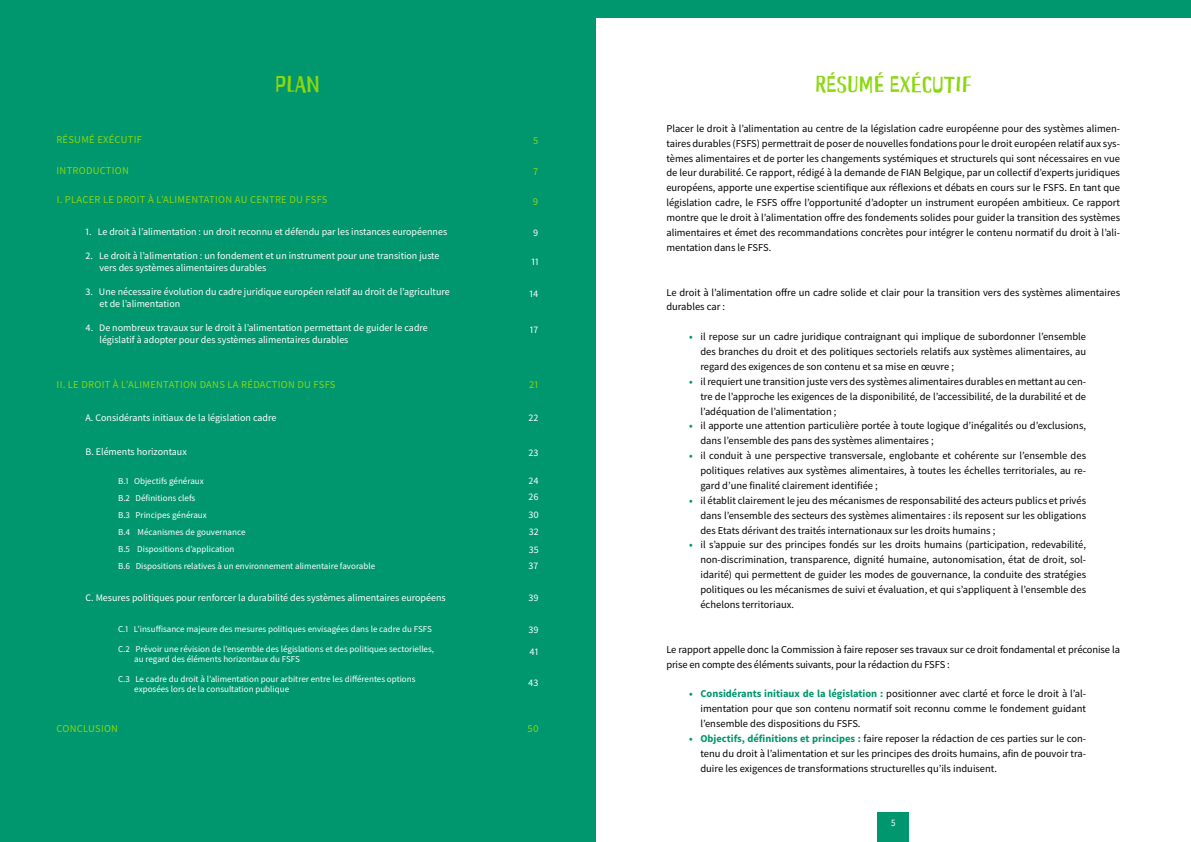
<style>
.page{position:relative;width:1191px;height:842px;background:#fff}
.page>*{position:absolute;margin:0;border:0;box-sizing:border-box;transform-origin:0 0}
.t1{font:24px "Fian Headline";color:#8cd70f}
.t2{font:10.5px/14.9px "Fiantext";color:#000;text-align:justify}
.t3{font:10.5px "Fiantext";letter-spacing:.025em;color:#8cd70f}
.t4{font:10px/12px "Fiantext";color:#fff}
.t5{font:9.9px "Fiantext";color:#fff;scale:.91 1}
.t6{font:9px/17px "Fiantext";color:#fff}
.s1{font-weight:700;color:#00966e}
</style>
<div class="page">
<div style="left:877px;top:812px;width:31px;height:30px;background:#00966e"></div>
<div style="left:0;top:0;width:1191px;height:18px;background:#00966e"></div>
<div style="left:0;top:0;width:595px;height:842px;background:#00966e"></div>
<h1 class="t1" style="left:275px;top:72px;width:46px">PLAN</h1>
<h1 class="t1" style="left:815px;top:72px;width:158px">RÉSUMÉ EXÉCUTIF</h1>
<p class="t2" style="left:666px;top:121px;width:455px">Placer le droit à l’alimentation au centre de la législation cadre européenne pour des systèmes alimen&shy;taires durables (FSFS) permettrait de poser de nouvelles fondations pour le droit européen relatif aux sys&shy;tèmes alimentaires et de porter les changements systémiques et structurels qui sont nécessaires en vue de leur durabilité. Ce rapport, rédigé à la demande de FIAN Belgique, par un collectif d’experts juridiques européens, apporte une expertise scientifique aux réflexions et débats en cours sur le FSFS. En tant que législation cadre, le FSFS offre l’opportunité d’adopter un instrument européen ambitieux. Ce rapport montre que le droit à l’alimentation offre des fondements solides pour guider la transition des systèmes alimentaires et émet des recommandations concrètes pour intégrer le contenu normatif du droit à l’ali&shy;mentation dans le FSFS.</p>
<p class="t2" style="left:666px;top:284px;width:455px">Le droit à l’alimentation offre un cadre solide et clair pour la transition vers des systèmes alimentaires durables car :</p>
<p class="t2" style="left:700px;top:329px;width:387px;text-indent:-11px"><span class="s1">•</span> il repose sur un cadre juridique contraignant qui implique de subordonner l’ensemble des branches du droit et des politiques sectoriels relatifs aux systèmes alimentaires, au regard des exigences de son contenu et sa mise en œuvre ;</p>
<p class="t2" style="left:700px;top:374px;width:387px;text-indent:-11px"><span class="s1">•</span> il requiert une transition juste vers des systèmes alimentaires durables en mettant au cen&shy;tre de l’approche les exigences de la disponibilité, de l’accessibilité, de la durabilité et de l’adéquation de l’alimentation ;</p>
<p class="t2" style="left:700px;top:418px;width:387px;text-indent:-11px"><span class="s1">•</span> il apporte une attention particulière portée à toute logique d’inégalités ou d’exclusions, dans l’ensemble des pans des systèmes alimentaires ;</p>
<p class="t2" style="left:700px;top:448px;width:387px;text-indent:-11px"><span class="s1">•</span> il conduit à une perspective transversale, englobante et cohérente sur l’ensemble des politiques relatives aux systèmes alimentaires, à toutes les échelles territoriales, au re&shy;gard d’une finalité clairement identifiée ;</p>
<p class="t2" style="left:700px;top:493px;width:387px;text-indent:-11px"><span class="s1">•</span> il établit clairement le jeu des mécanismes de responsabilité des acteurs publics et privés dans l’ensemble des secteurs des systèmes alimentaires : ils reposent sur les obligations des Etats dérivant des traités internationaux sur les droits humains ;</p>
<p class="t2" style="left:700px;top:537px;width:387px;text-indent:-11px"><span class="s1">•</span> il s’appuie sur des principes fondés sur les droits humains (participation, redevabilité, non-discrimination, transparence, dignité humaine, autonomisation, état de droit, sol&shy;idarité) qui permettent de guider les modes de gouvernance, la conduite des stratégies politiques ou les mécanismes de suivi et évaluation, et qui s’appliquent à l’ensemble des échelons territoriaux.</p>
<p class="t2" style="left:666px;top:642px;width:455px">Le rapport appelle donc la Commission à faire reposer ses travaux sur ce droit fondamental et préconise la prise en compte des éléments suivants, pour la rédaction du FSFS :</p>
<p class="t2" style="left:700px;top:686px;width:387px;text-indent:-11px"><span class="s1">• Considérants initiaux de la législation :</span> positionner avec clarté et force le droit à l’al&shy;imentation pour que son contenu normatif soit reconnu comme le fondement guidant l’ensemble des dispositions du FSFS.</p>
<p class="t2" style="left:700px;top:731px;width:387px;text-indent:-11px"><span class="s1">• Objectifs, définitions et principes :</span> faire reposer la rédaction de ces parties sur le con&shy;tenu du droit à l’alimentation et sur les principes des droits humains, afin de pouvoir tra&shy;duire les exigences de transformations structurelles qu’ils induisent.</p>
<p class="t3" style="left:56px;top:133px;width:87px">RÉSUMÉ EXÉCUTIF</p>
<p class="t3" style="left:57px;top:164px;width:74px">INTRODUCTION</p>
<p class="t3" style="left:533px;top:134px;width:7px">5</p>
<p class="t3" style="left:533px;top:165px;width:7px">7</p>
<p class="t3" style="left:533px;top:195px;width:7px">9</p>
<p class="t4" style="left:533px;top:226px;width:7px">9</p>
<p class="t4" style="left:531px;top:255px;width:9px">11</p>
<p class="t4" style="left:529px;top:287px;width:10px">14</p>
<p class="t3" style="left:57px;top:193px;width:272px">I. PLACER LE DROIT À L’ALIMENTATION AU CENTRE DU FSFS</p>
<p class="t4" style="left:85px;top:226px;width:363px">1. Le droit à l’alimentation : un droit reconnu et défendu par les instances européennes</p>
<p class="t4" style="left:99px;top:250px;width:341px;text-indent:-14px">2. Le droit à l’alimentation : un fondement et un instrument pour une transition juste vers des systèmes alimentaires durables</p>
<p class="t4" style="left:99px;top:286px;width:352px;text-indent:-14px">3. Une nécessaire évolution du cadre juridique européen relatif au droit de l’agriculture et de l’alimentation</p>
<p class="t4" style="left:99px;top:322px;width:330px;text-indent:-14px">4. De nombreux travaux sur le droit à l’alimentation permettant de guider le cadre législatif à adopter pour des systèmes alimentaires durables</p>
<p class="t4" style="left:530px;top:323px;width:10px">17</p>
<p class="t3" style="left:57px;top:378px;width:280px">II. LE DROIT À L’ALIMENTATION DANS LA RÉDACTION DU FSFS</p>
<p class="t3" style="left:529px;top:378px;width:11px">21</p>
<p class="t4" style="left:528px;top:411px;width:12px">22</p>
<p class="t4" style="left:528px;top:447px;width:11px">23</p>
<p class="t4" style="left:528px;top:473px;width:12px;line-height:15.6px">24<br>26</p>
<p class="t4" style="left:528px;top:505px;width:12px;line-height:17.5px;text-align:justify">30<br>32<br>35</p>
<p class="t4" style="left:528px;top:559px;width:11px">37</p>
<p class="t4" style="left:528px;top:591px;width:12px">39</p>
<p class="t4" style="left:85px;top:411px;width:192px">A. Considérants initiaux de la législation cadre</p>
<p class="t4" style="left:85px;top:445px;width:103px">B. Eléments horizontaux</p>
<p class="t6" style="left:118px;top:472px;width:258px">B.1 Objectifs généraux<br>B.2 Définitions clefs<br>B.3 Principes généraux<br>B.4 Mécanismes de gouvernance<br>B.5 Dispositions d’application<br>B.6 Dispositions relatives à un environnement alimentaire favorable</p>
<p class="t4" style="left:85px;top:592px;width:362px">C. Mesures politiques pour renforcer la durabilité des systèmes alimentaires européens</p>
<p class="t6" style="left:118px;top:620px;width:315px">C.1 L’insuffisance majeure des mesures politiques envisagées dans le cadre du FSFS</p>
<p class="t6" style="left:134px;top:644px;width:301px;line-height:10px;text-indent:-16px">C.2 Prévoir une révision de l’ensemble des législations et des politiques sectorielles, au regard des éléments horizontaux du FSFS</p>
<p class="t6" style="left:134px;top:674px;width:283px;line-height:10px;text-indent:-16px">C.3 Le cadre du droit à l’alimentation pour arbitrer entre les différentes options exposées lors de la consultation publique</p>
<p class="t4" style="left:528px;top:623px;width:12px">39</p>
<p class="t4" style="left:529px;top:646px;width:10px">41</p>
<p class="t4" style="left:528px;top:676px;width:12px">43</p>
<p class="t3" style="left:527px;top:722px;width:13px">50</p>
<p class="t3" style="left:57px;top:722px;width:63px">CONCLUSION</p>
<p class="t5" style="left:891px;top:817px;width:6px">5</p>
</div>
